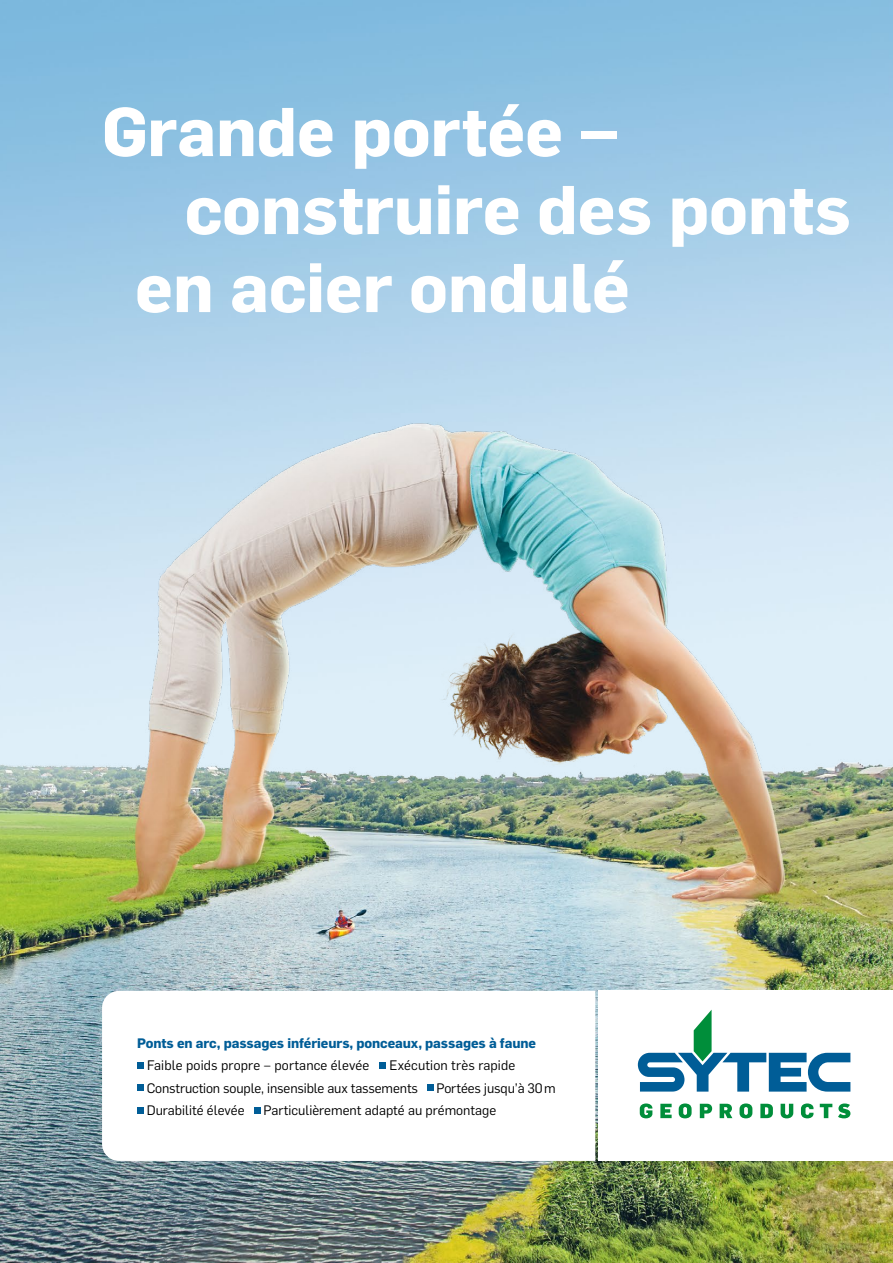
<style>
.page{position:relative;width:893px;height:1263px;background:#fff}
.page>*{position:absolute;margin:0;border:0;box-sizing:border-box;transform-origin:0 0}
.t1{font:700 67.5px "Flama";color:#fff}
.Aufzählung_Titelseit{font:13.5px "Flama";color:#000}
.Aufzählung_Titelseit-2{font:700 13.5px "Flama";letter-spacing:-.005em;color:#005d97}
</style>
<div class="page">
<img style="left:0;top:0;width:893px;height:1263px">
<svg style="left:102px;top:991px;width:493px;height:170px"></svg>
<div style="left:598px;top:991px;width:295px;height:170px;background:#fff"></div>
<svg style="left:640px;top:1103px;width:12px;height:15px"></svg>
<svg style="left:660px;top:1104px;width:12px;height:14px"></svg>
<svg style="left:679px;top:1103px;width:13px;height:15px"></svg>
<svg style="left:700px;top:1104px;width:12px;height:14px"></svg>
<svg style="left:720px;top:1104px;width:12px;height:14px"></svg>
<svg style="left:739px;top:1103px;width:13px;height:15px"></svg>
<svg style="left:760px;top:1104px;width:13px;height:14px"></svg>
<svg style="left:781px;top:1104px;width:12px;height:14px"></svg>
<svg style="left:801px;top:1103px;width:12px;height:15px"></svg>
<svg style="left:820px;top:1104px;width:12px;height:14px"></svg>
<svg style="left:838px;top:1103px;width:12px;height:15px"></svg>
<svg style="left:638px;top:1010px;width:212px;height:81px"></svg>
<div style="left:137px;top:1062px;width:7px;height:6px;background:#005d97"></div>
<svg style="left:380px;top:1062px;width:6px;height:6px"></svg>
<div style="left:137px;top:1085px;width:7px;height:6px;background:#005d97"></div>
<div style="left:427px;top:1085px;width:7px;height:6px;background:#005d97"></div>
<div style="left:137px;top:1107px;width:7px;height:6px;background:#005d97"></div>
<svg style="left:254px;top:1107px;width:6px;height:6px"></svg>
<p class="t1" style="left:102px;top:90px;width:518px">Grande portée –</p>
<p class="t1" style="left:185px;top:168px;width:668px">construire des ponts</p>
<p class="t1" style="left:135px;top:246px;width:496px">en acier ondulé</p>
<p class="Aufzählung_Titelseit-2" style="left:137px;top:1034px;width:400px">Ponts en arc, passages inférieurs, ponceaux, passages à faune</p>
<p class="Aufzählung_Titelseit" style="left:147px;top:1057px;width:224px">Faible poids propre – portance élevée</p>
<p class="Aufzählung_Titelseit" style="left:390px;top:1057px;width:127px">Exécution très rapide</p>
<p class="Aufzählung_Titelseit" style="left:147px;top:1080px;width:273px">Construction souple, insensible aux tassements</p>
<p class="Aufzählung_Titelseit" style="left:437px;top:1080px;width:121px">Portées jusqu’à 30m</p>
<p class="Aufzählung_Titelseit" style="left:147px;top:1102px;width:99px">Durabilité élevée</p>
<p class="Aufzählung_Titelseit" style="left:264px;top:1102px;width:234px">Particulièrement adapté au prémontage</p>
</div>
